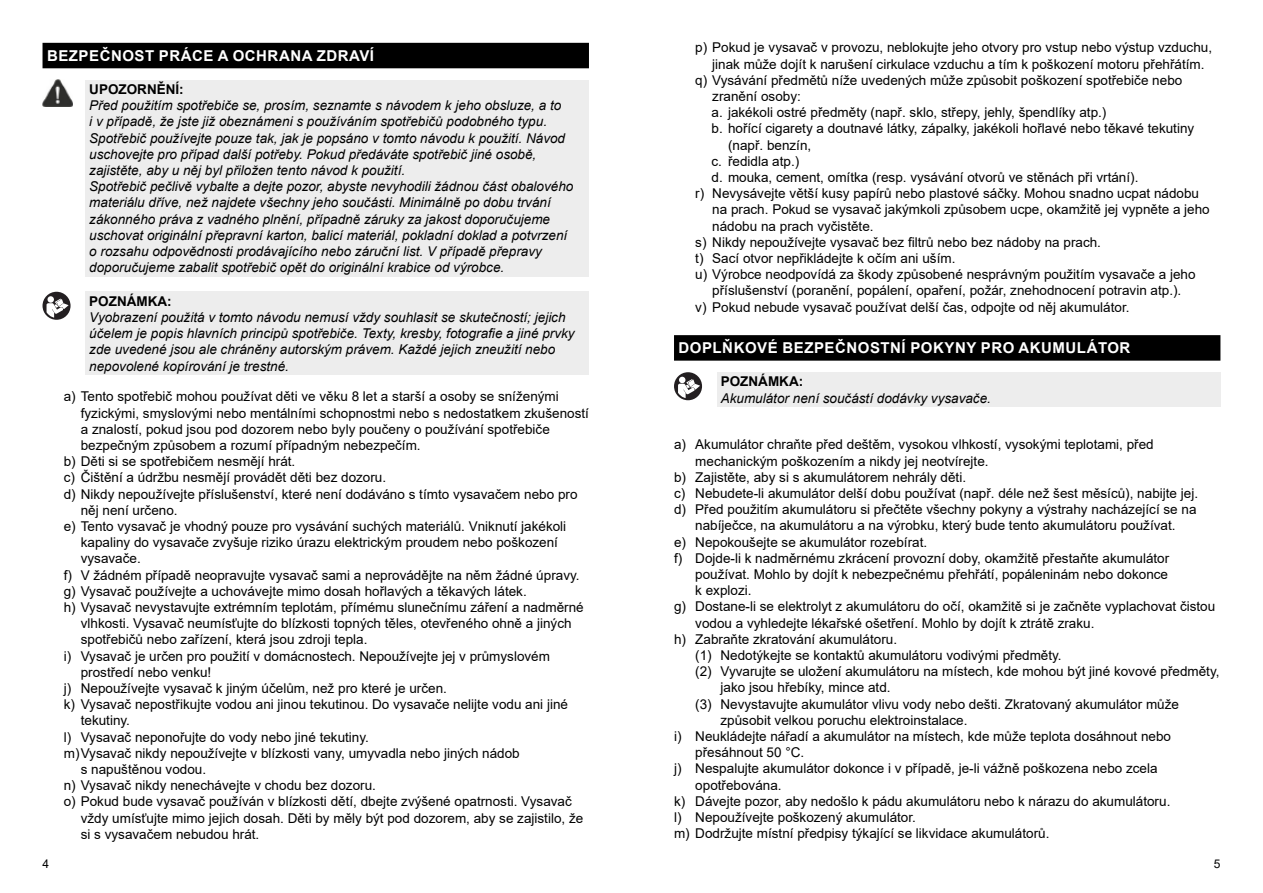
<style>
.page{position:relative;width:1263px;height:893px;background:#fff}
.page>*{position:absolute;margin:0;border:0;box-sizing:border-box;transform-origin:0 0}
.t1{font:700 15px "Arial";letter-spacing:.035em;color:#fff}
.t2{font:13.5px "Arial";color:#000}
.t3{font:italic 13.5px/16.2px "Arial";color:#000}
.t4{font:700 13.5px "Arial";color:#000}
.t5{font:12px "Arial";color:#000}
</style>
<div class="page">
<div style="left:43px;top:43px;width:546px;height:25px;background:#000"></div>
<div style="left:85px;top:80px;width:504px;height:196px;background:#ededed"></div>
<img style="left:43px;top:80px;width:29px;height:26px">
<div style="left:85px;top:292px;width:504px;height:83px;background:#ededed"></div>
<svg style="left:43px;top:292px;width:28px;height:28px"></svg>
<div style="left:48px;top:296px;width:6px;height:7px;background:#fff;border-radius:50%"></div>
<svg style="left:47px;top:299px;width:22px;height:19px"></svg>
<div style="left:674px;top:335px;width:546px;height:26px;background:#000"></div>
<div style="left:716px;top:372px;width:504px;height:35px;background:#ededed"></div>
<div style="left:674px;top:372px;width:28px;height:28px;background:#231f21;border-radius:50%"></div>
<svg style="left:678px;top:377px;width:22px;height:21px"></svg>
<p class="t1" style="left:47px;top:45px;width:328px">BEZPEČNOST PRÁCE A OCHRANA ZDRAVÍ</p>
<p class="t4" style="left:89px;top:80px;width:96px">UPOZORNĚNÍ:</p>
<p class="t3" style="left:89px;top:98px;width:486px">Před použitím spotřebiče se, prosím, seznamte s návodem k jeho obsluze, a to<br>i v případě, že jste již obeznámeni s používáním spotřebičů podobného typu.<br>Spotřebič používejte pouze tak, jak je popsáno v tomto návodu k použití. Návod uschovejte pro případ další potřeby. Pokud předáváte spotřebič jiné osobě, zajistěte, aby u něj byl přiložen tento návod k použití.<br>Spotřebič pečlivě vybalte a dejte pozor, abyste nevyhodili žádnou část obalového materiálu dříve, než najdete všechny jeho součásti. Minimálně po dobu trvání zákonného práva z vadného plnění, případně záruky za jakost doporučujeme uschovat originální přepravní karton, balicí materiál, pokladní doklad a potvrzení o rozsahu odpovědnosti prodávajícího nebo záruční list. V případě přepravy doporučujeme zabalit spotřebič opět do originální krabice od výrobce.</p>
<p class="t4" style="left:89px;top:292px;width:84px">POZNÁMKA:</p>
<p class="t3" style="left:89px;top:309px;width:487px">Vyobrazení použitá v tomto návodu nemusí vždy souhlasit se skutečností; jejich účelem je popis hlavních principů spotřebiče. Texty, kresby, fotografie a jiné prvky zde uvedené jsou ale chráněny autorským právem. Každé jejich zneužití nebo nepovolené kopírování je trestné.</p>
<p class="t2" style="left:64px;top:387px;width:496px">a) Tento spotřebič mohou používat děti ve věku 8 let a starší a osoby se sníženými</p>
<p class="t2" style="left:81px;top:403px;width:510px">fyzickými, smyslovými nebo mentálními schopnostmi nebo s nedostatkem zkušeností</p>
<p class="t2" style="left:81px;top:420px;width:471px">a znalostí, pokud jsou pod dozorem nebo byly poučeny o používání spotřebiče</p>
<p class="t2" style="left:81px;top:436px;width:341px">bezpečným způsobem a rozumí případným nebezpečím.</p>
<p class="t2" style="left:64px;top:452px;width:233px">b) Děti si se spotřebičem nesmějí hrát.</p>
<p class="t2" style="left:64px;top:468px;width:324px">c) Čištění a údržbu nesmějí provádět děti bez dozoru.</p>
<p class="t2" style="left:64px;top:484px;width:515px">d) Nikdy nepoužívejte příslušenství, které není dodáváno s tímto vysavačem nebo pro</p>
<p class="t2" style="left:81px;top:501px;width:98px">něj není určeno.</p>
<p class="t2" style="left:64px;top:517px;width:504px">e) Tento vysavač je vhodný pouze pro vysávání suchých materiálů. Vniknutí jakékoli</p>
<p class="t2" style="left:81px;top:533px;width:479px">kapaliny do vysavače zvyšuje riziko úrazu elektrickým proudem nebo poškození</p>
<p class="t2" style="left:81px;top:549px;width:62px">vysavače.</p>
<p class="t2" style="left:64px;top:565px;width:517px">f) V žádném případě neopravujte vysavač sami a neprovádějte na něm žádné úpravy.</p>
<p class="t2" style="left:64px;top:582px;width:464px">g) Vysavač používejte a uchovávejte mimo dosah hořlavých a těkavých látek.</p>
<p class="t2" style="left:64px;top:598px;width:521px">h) Vysavač nevystavujte extrémním teplotám, přímému slunečnímu záření a nadměrné</p>
<p class="t2" style="left:81px;top:614px;width:492px">vlhkosti. Vysavač neumísťujte do blízkosti topných těles, otevřeného ohně a jiných</p>
<p class="t2" style="left:81px;top:630px;width:288px">spotřebičů nebo zařízení, která jsou zdroji tepla.</p>
<p class="t2" style="left:64px;top:646px;width:488px">i) Vysavač je určen pro použití v domácnostech. Nepoužívejte jej v průmyslovém</p>
<p class="t2" style="left:81px;top:663px;width:132px">prostředí nebo venku!</p>
<p class="t2" style="left:64px;top:679px;width:385px">j) Nepoužívejte vysavač k jiným účelům, než pro které je určen.</p>
<p class="t2" style="left:64px;top:695px;width:506px">k) Vysavač nepostřikujte vodou ani jinou tekutinou. Do vysavače nelijte vodu ani jiné</p>
<p class="t2" style="left:81px;top:711px;width:51px">tekutiny.</p>
<p class="t2" style="left:64px;top:727px;width:307px">l) Vysavač neponořujte do vody nebo jiné tekutiny.</p>
<p class="t2" style="left:64px;top:744px;width:457px">m)Vysavač nikdy nepoužívejte v blízkosti vany, umyvadla nebo jiných nádob</p>
<p class="t2" style="left:81px;top:760px;width:127px">s napuštěnou vodou.</p>
<p class="t2" style="left:64px;top:776px;width:314px">n) Vysavač nikdy nenechávejte v chodu bez dozoru.</p>
<p class="t2" style="left:64px;top:792px;width:510px">o) Pokud bude vysavač používán v blízkosti dětí, dbejte zvýšené opatrnosti. Vysavač</p>
<p class="t2" style="left:81px;top:808px;width:504px">vždy umísťujte mimo jejich dosah. Děti by měly být pod dozorem, aby se zajistilo, že</p>
<p class="t2" style="left:81px;top:825px;width:180px">si s vysavačem nebudou hrát.</p>
<p class="t2" style="left:695px;top:38px;width:518px">p) Pokud je vysavač v provozu, neblokujte jeho otvory pro vstup nebo výstup vzduchu,</p>
<p class="t2" style="left:712px;top:55px;width:494px">jinak může dojít k narušení cirkulace vzduchu a tím k poškození motoru přehřátím.</p>
<p class="t2" style="left:695px;top:71px;width:488px">q) Vysávání předmětů níže uvedených může způsobit poškození spotřebiče nebo</p>
<p class="t2" style="left:712px;top:87px;width:90px">zranění osoby:</p>
<p class="t2" style="left:711px;top:103px;width:396px">a. jakékoli ostré předměty (např. sklo, střepy, jehly, špendlíky atp.)</p>
<p class="t2" style="left:711px;top:119px;width:484px">b. hořící cigarety a doutnavé látky, zápalky, jakékoli hořlavé nebo těkavé tekutiny</p>
<p class="t2" style="left:728px;top:136px;width:85px">(např. benzín,</p>
<p class="t2" style="left:711px;top:152px;width:89px">c. ředidla atp.)</p>
<p class="t2" style="left:711px;top:168px;width:428px">d. mouka, cement, omítka (resp. vysávání otvorů ve stěnách při vrtání).</p>
<p class="t2" style="left:695px;top:184px;width:505px">r) Nevysávejte větší kusy papírů nebo plastové sáčky. Mohou snadno ucpat nádobu</p>
<p class="t2" style="left:712px;top:200px;width:499px">na prach. Pokud se vysavač jakýmkoli způsobem ucpe, okamžitě jej vypněte a jeho</p>
<p class="t2" style="left:712px;top:217px;width:163px">nádobu na prach vyčistěte.</p>
<p class="t2" style="left:695px;top:233px;width:407px">s) Nikdy nepoužívejte vysavač bez filtrů nebo bez nádoby na prach.</p>
<p class="t2" style="left:695px;top:249px;width:262px">t) Sací otvor nepřikládejte k očím ani uším.</p>
<p class="t2" style="left:695px;top:265px;width:502px">u) Výrobce neodpovídá za škody způsobené nesprávným použitím vysavače a jeho</p>
<p class="t2" style="left:712px;top:281px;width:471px">příslušenství (poranění, popálení, opaření, požár, znehodnocení potravin atp.).</p>
<p class="t2" style="left:695px;top:298px;width:436px">v) Pokud nebude vysavač používat delší čas, odpojte od něj akumulátor.</p>
<p class="t1" style="left:678px;top:337px;width:453px">DOPLŇKOVÉ BEZPEČNOSTNÍ POKYNY PRO AKUMULÁTOR</p>
<p class="t4" style="left:721px;top:372px;width:84px">POZNÁMKA:</p>
<p class="t3" style="left:721px;top:390px;width:272px">Akumulátor není součástí dodávky vysavače.</p>
<p class="t2" style="left:674px;top:435px;width:481px">a) Akumulátor chraňte před deštěm, vysokou vlhkostí, vysokými teplotami, před</p>
<p class="t2" style="left:695px;top:451px;width:295px">mechanickým poškozením a nikdy jej neotvírejte.</p>
<p class="t2" style="left:674px;top:468px;width:294px">b) Zajistěte, aby si s akumulátorem nehrály děti.</p>
<p class="t2" style="left:674px;top:484px;width:526px">c) Nebudete-li akumulátor delší dobu používat (např. déle než šest měsíců), nabijte jej.</p>
<p class="t2" style="left:674px;top:500px;width:524px">d) Před použitím akumulátoru si přečtěte všechny pokyny a výstrahy nacházející se na</p>
<p class="t2" style="left:695px;top:516px;width:482px">nabíječce, na akumulátoru a na výrobku, který bude tento akumulátoru používat.</p>
<p class="t2" style="left:674px;top:532px;width:255px">e) Nepokoušejte se akumulátor rozebírat.</p>
<p class="t2" style="left:674px;top:549px;width:497px">f) Dojde-li k nadměrnému zkrácení provozní doby, okamžitě přestaňte akumulátor</p>
<p class="t2" style="left:695px;top:565px;width:474px">používat. Mohlo by dojít k nebezpečnému přehřátí, popáleninám nebo dokonce</p>
<p class="t2" style="left:695px;top:581px;width:58px">k explozi.</p>
<p class="t2" style="left:674px;top:597px;width:543px">g) Dostane-li se elektrolyt z akumulátoru do očí, okamžitě si je začněte vyplachovat čistou</p>
<p class="t2" style="left:695px;top:613px;width:401px">vodou a vyhledejte lékařské ošetření. Mohlo by dojít k ztrátě zraku.</p>
<p class="t2" style="left:674px;top:630px;width:225px">h) Zabraňte zkratování akumulátoru.</p>
<p class="t2" style="left:695px;top:646px;width:368px">(1) Nedotýkejte se kontaktů akumulátoru vodivými předměty.</p>
<p class="t2" style="left:695px;top:662px;width:526px">(2) Vyvarujte se uložení akumulátoru na místech, kde mohou být jiné kovové předměty,</p>
<p class="t2" style="left:720px;top:678px;width:172px">jako jsou hřebíky, mince atd.</p>
<p class="t2" style="left:695px;top:694px;width:485px">(3) Nevystavujte akumulátor vlivu vody nebo dešti. Zkratovaný akumulátor může</p>
<p class="t2" style="left:720px;top:711px;width:248px">způsobit velkou poruchu elektroinstalace.</p>
<p class="t2" style="left:674px;top:727px;width:499px">i) Neukládejte nářadí a akumulátor na místech, kde může teplota dosáhnout nebo</p>
<p class="t2" style="left:695px;top:743px;width:110px">přesáhnout 50 °C.</p>
<p class="t2" style="left:674px;top:759px;width:485px">j) Nespalujte akumulátor dokonce i v případě, je-li vážně poškozena nebo zcela</p>
<p class="t2" style="left:695px;top:775px;width:88px">opotřebována.</p>
<p class="t2" style="left:674px;top:792px;width:498px">k) Dávejte pozor, aby nedošlo k pádu akumulátoru nebo k nárazu do akumulátoru.</p>
<p class="t2" style="left:674px;top:808px;width:243px">l) Nepoužívejte poškozený akumulátor.</p>
<p class="t2" style="left:674px;top:824px;width:377px">m) Dodržujte místní předpisy týkající se likvidace akumulátorů.</p>
<p class="t5" style="left:43px;top:855px;width:8px">4</p>
<p class="t5" style="left:1214px;top:855px;width:8px">5</p>
</div>
